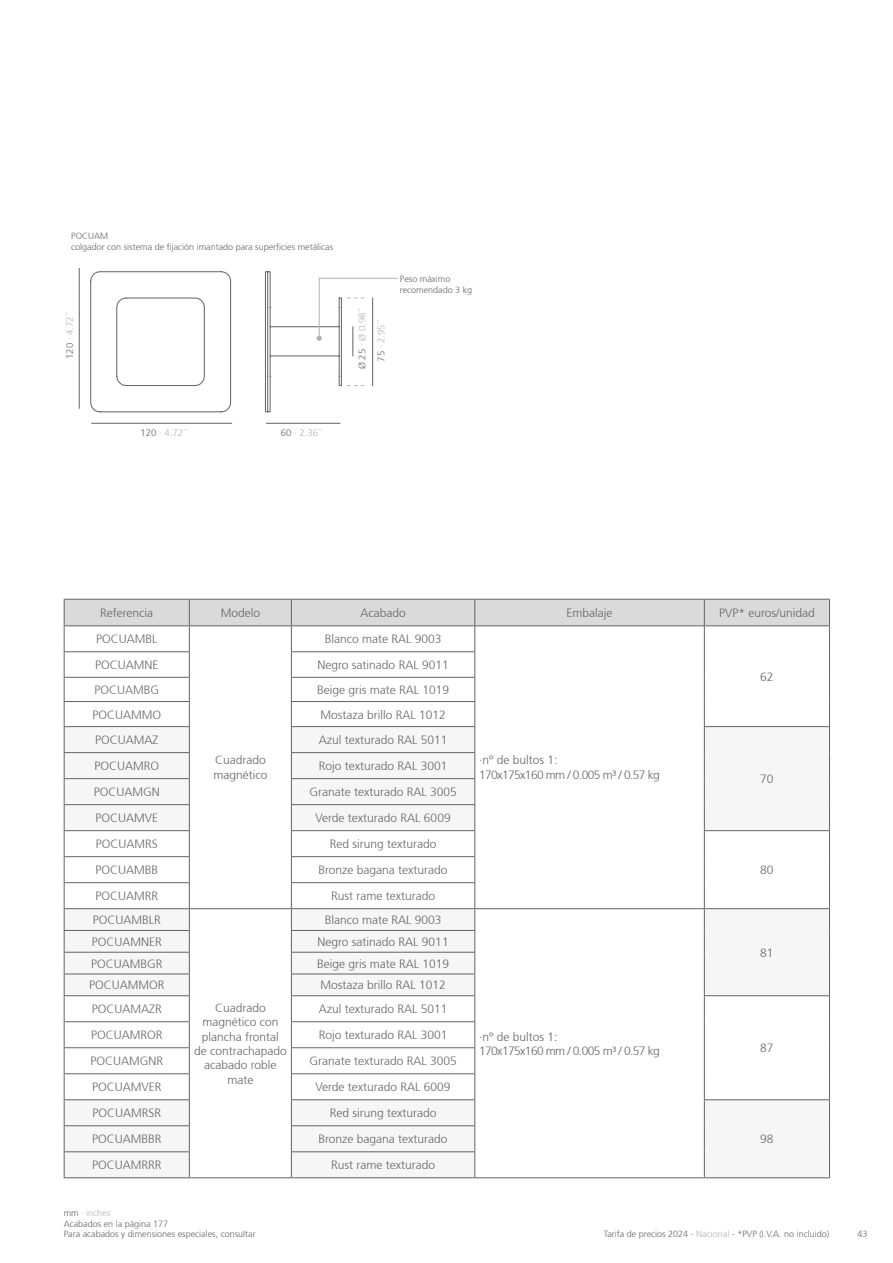
<style>
.page{position:relative;width:893px;height:1263px;background:#fff}
.page>*{position:absolute;margin:0;border:0;box-sizing:border-box;transform-origin:0 0}
.t1{font:300 12px/14.4px "Frutiger 45";color:#646363}
.t2{font:300 12px/14.4px "Frutiger 45";letter-spacing:-.05em;color:#646363}
.t3{font:300 9.6px "Frutiger 45";color:#b3b2b2}
.t4{font:300 9px/10.8px "Frutiger 45";color:#646363}
.s1{color:#646363}
.s2{color:#b3b2b2}
</style>
<div class="page">
<hr style="left:189px;top:1177px;width:102px;height:1px;background:#646363">
<hr style="left:475px;top:1177px;width:229px;height:1px;background:#646363">
<hr style="left:704px;top:1177px;width:126px;height:1px;background:#646363">
<hr style="left:64px;top:1177px;width:125px;height:1px;background:#646363">
<hr style="left:291px;top:1177px;width:184px;height:1px;background:#646363">
<svg style="left:64px;top:599px;width:766px;height:578px"></svg>
<hr style="left:266px;top:423px;width:74px;height:1px;background:#646363">
<hr style="left:91px;top:423px;width:141px;height:1px;background:#646363">
<hr style="left:79px;top:268px;width:1px;height:141px;background:#646363">
<svg style="left:90px;top:271px;width:307px;height:142px"></svg>
<p class="t4" style="left:71px;top:230px;width:264px">POCUAM<br>colgador con sistema de fijación imantado para superficies metálicas</p>
<p class="t3" style="left:64px;top:359px;width:49px;rotate:-90deg"><span class="s1">120</span> · 4.72´´</p>
<p class="t3" style="left:140px;top:427px;width:49px"><span class="s1">120</span> · 4.72´´</p>
<p class="t3" style="left:281px;top:427px;width:43px"><span class="s1">60</span> · 2.36´´</p>
<p class="t3" style="left:357px;top:369px;width:62px;rotate:-90deg"><span class="s1">Ø 25</span> · Ø 0.98´´</p>
<p class="t3" style="left:376px;top:362px;width:43px;rotate:-90deg"><span class="s1">75</span> · 2.95´´</p>
<p class="t4" style="left:400px;top:273px;width:74px">Peso máximo recomendado 3 kg</p>
<p class="t1" style="left:100px;top:606px;width:55px">Referencia</p>
<p class="t1" style="left:221px;top:606px;width:41px">Modelo</p>
<p class="t1" style="left:360px;top:606px;width:47px">Acabado</p>
<p class="t1" style="left:567px;top:606px;width:47px">Embalaje</p>
<p class="t1" style="left:719px;top:606px;width:97px">PVP* euros/unidad</p>
<p class="t1" style="left:96px;top:632px;width:63px">POCUAMBL</p>
<p class="t1" style="left:325px;top:632px;width:118px">Blanco mate RAL 9003</p>
<p class="t1" style="left:95px;top:658px;width:65px">POCUAMNE</p>
<p class="t1" style="left:317px;top:658px;width:133px">Negro satinado RAL 9011</p>
<p class="t1" style="left:94px;top:683px;width:66px">POCUAMBG</p>
<p class="t1" style="left:317px;top:683px;width:134px">Beige gris mate RAL 1019</p>
<p class="t1" style="left:92px;top:707px;width:70px">POCUAMMO</p>
<p class="t1" style="left:320px;top:707px;width:127px">Mostaza brillo RAL 1012</p>
<p class="t1" style="left:95px;top:733px;width:65px">POCUAMAZ</p>
<p class="t1" style="left:319px;top:733px;width:130px">Azul texturado RAL 5011</p>
<p class="t1" style="left:760px;top:669px;width:15px">62</p>
<p class="t1" style="left:213px;top:753px;width:55px">Cuadrado magnético</p>
<p class="t2" style="left:479px;top:753px;width:182px">·nº de bultos 1:<br>170x175x160 mm / 0.005 m³ / 0.57 kg</p>
<p class="t1" style="left:94px;top:759px;width:66px">POCUAMRO</p>
<p class="t1" style="left:319px;top:759px;width:130px">Rojo texturado RAL 3001</p>
<p class="t1" style="left:94px;top:785px;width:68px">POCUAMGN</p>
<p class="t1" style="left:309px;top:785px;width:149px">Granate texturado RAL 3005</p>
<p class="t1" style="left:95px;top:811px;width:64px">POCUAMVE</p>
<p class="t1" style="left:315px;top:811px;width:137px">Verde texturado RAL 6009</p>
<p class="t1" style="left:96px;top:837px;width:64px">POCUAMRS</p>
<p class="t1" style="left:330px;top:837px;width:108px">Red sirung texturado</p>
<p class="t1" style="left:95px;top:863px;width:64px">POCUAMBB</p>
<p class="t1" style="left:318px;top:863px;width:131px">Bronze bagana texturado</p>
<p class="t1" style="left:760px;top:863px;width:15px">80</p>
<p class="t1" style="left:95px;top:889px;width:64px">POCUAMRR</p>
<p class="t1" style="left:331px;top:889px;width:106px">Rust rame texturado</p>
<p class="t1" style="left:93px;top:913px;width:70px">POCUAMBLR</p>
<p class="t1" style="left:760px;top:772px;width:15px">70</p>
<p class="t1" style="left:325px;top:913px;width:118px">Blanco mate RAL 9003</p>
<p class="t1" style="left:92px;top:935px;width:72px">POCUAMNER</p>
<p class="t1" style="left:317px;top:935px;width:133px">Negro satinado RAL 9011</p>
<p class="t1" style="left:91px;top:956px;width:73px">POCUAMBGR</p>
<p class="t1" style="left:317px;top:956px;width:134px">Beige gris mate RAL 1019</p>
<p class="t1" style="left:89px;top:978px;width:77px">POCUAMMOR</p>
<p class="t1" style="left:320px;top:978px;width:127px">Mostaza brillo RAL 1012</p>
<p class="t1" style="left:92px;top:1002px;width:72px">POCUAMAZR</p>
<p class="t1" style="left:319px;top:1002px;width:130px">Azul texturado RAL 5011</p>
<p class="t1" style="left:760px;top:945px;width:15px">81</p>
<p class="t1" style="left:194px;top:1000px;width:94px;text-align:center">Cuadrado magnético con plancha frontal de contrachapado acabado roble mate</p>
<p class="t1" style="left:91px;top:1028px;width:73px">POCUAMROR</p>
<p class="t1" style="left:319px;top:1028px;width:130px">Rojo texturado RAL 3001</p>
<p class="t1" style="left:90px;top:1054px;width:74px">POCUAMGNR</p>
<p class="t1" style="left:309px;top:1054px;width:149px">Granate texturado RAL 3005</p>
<p class="t1" style="left:92px;top:1080px;width:71px">POCUAMVER</p>
<p class="t1" style="left:315px;top:1080px;width:137px">Verde texturado RAL 6009</p>
<p class="t1" style="left:92px;top:1106px;width:70px">POCUAMRSR</p>
<p class="t1" style="left:330px;top:1106px;width:108px">Red sirung texturado</p>
<p class="t1" style="left:92px;top:1132px;width:71px">POCUAMBBR</p>
<p class="t1" style="left:318px;top:1132px;width:131px">Bronze bagana texturado</p>
<p class="t1" style="left:760px;top:1132px;width:15px">98</p>
<p class="t1" style="left:92px;top:1158px;width:71px">POCUAMRRR</p>
<p class="t1" style="left:331px;top:1158px;width:106px">Rust rame texturado</p>
<p class="t2" style="left:479px;top:1029px;width:182px">·nº de bultos 1:<br>170x175x160 mm / 0.005 m³ / 0.57 kg</p>
<p class="t1" style="left:760px;top:1041px;width:15px">87</p>
<p class="t4" style="left:64px;top:1207px;width:194px">mm <span class="s2">· inches<br></span>Acabados en la página 177<br>Para acabados y dimensiones especiales, consultar</p>
<p class="t4" style="left:604px;top:1229px;width:227px">Tarifa de precios 2024 - <span class="s2">Nacional</span> - *PVP (I.V.A. no incluido)</p>
<p class="t4" style="left:857px;top:1229px;width:12px">43</p>
</div>
